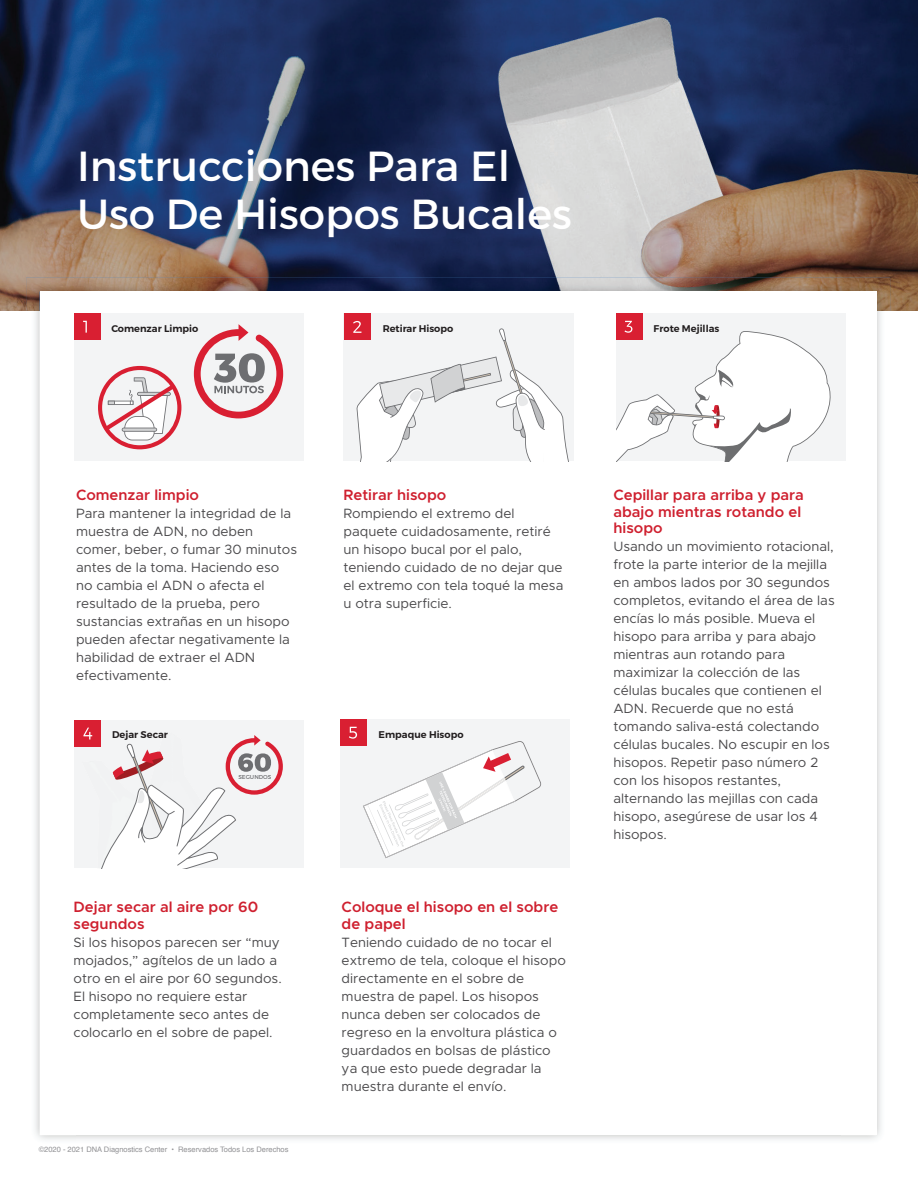
<style>
.page{position:relative;width:918px;height:1188px;background:#fff}
.page>*{position:absolute;margin:0;border:0;box-sizing:border-box;transform-origin:0 0}
.t1{font:42px/48px "Montserrat";color:#fff}
.t2{font:600 15px/16.5px "Metropolis";color:#cf202f}
.t3{font:13.5px/18px "Metropolis";color:#4a494b}
.t4{font:600 9.75px "Montserrat";color:#211d1e}
.t5{font:7.5px "Helvetica";color:#929295}
.t6{font:5.7px "Montserrat";color:#6d6e71}
</style>
<div class="page">
<img style="left:0;top:0;width:918px;height:311px">
<img style="left:26px;top:278px;width:864px;height:33px">
<div style="left:40px;top:291px;width:836px;height:844px;background:#fff"></div>
<div style="left:344px;top:313px;width:230px;height:148px;background:#f3f4f5"></div>
<div style="left:344px;top:313px;width:27px;height:27px;background:#d91f32"></div>
<svg style="left:353px;top:321px;width:216px;height:140px"></svg>
<div style="left:616px;top:313px;width:230px;height:148px;background:#f3f4f5"></div>
<div style="left:616px;top:313px;width:27px;height:27px;background:#d91f32"></div>
<svg style="left:616px;top:321px;width:215px;height:140px"></svg>
<div style="left:74px;top:313px;width:230px;height:148px;background:#f3f4f5"></div>
<div style="left:74px;top:313px;width:27px;height:27px;background:#d91f32"></div>
<svg style="left:83px;top:321px;width:4px;height:12px"></svg>
<svg style="left:98px;top:366px;width:83px;height:83px"></svg>
<svg style="left:194px;top:324px;width:89px;height:94px"></svg>
<div style="left:75px;top:720px;width:229px;height:148px;background:#f3f4f5"></div>
<div style="left:75px;top:720px;width:26px;height:27px;background:#d91f32"></div>
<svg style="left:83px;top:728px;width:200px;height:140px"></svg>
<div style="left:340px;top:719px;width:230px;height:149px;background:#f3f4f5"></div>
<div style="left:340px;top:719px;width:27px;height:27px;background:#d91f32"></div>
<svg style="left:349px;top:727px;width:8px;height:12px"></svg>
<svg style="left:363px;top:741px;width:179px;height:117px"></svg>
<h1 class="t1" style="left:77px;top:142px;width:496px">Instrucciones Para El<br>Uso De Hisopos Bucales</h1>
<p class="t4" style="left:111px;top:322px;width:88px">Comenzar Limpio</p>
<p class="t4" style="left:383px;top:322px;width:72px">Retirar Hisopo</p>
<p class="t4" style="left:654px;top:322px;width:67px">Frote Mejillas</p>
<p class="t2" style="left:76px;top:487px;width:125px">Comenzar limpio</p>
<p class="t3" style="left:76px;top:504px;width:223px">Para mantener la integridad de la muestra de ADN, no deben comer, beber, o fumar 30 minutos antes de la toma. Haciendo eso no cambia el ADN o afecta el resultado de la prueba, pero sustancias extrañas en un hisopo pueden afectar negativamente la habilidad de extraer el ADN efectivamente.</p>
<p class="t4" style="left:112px;top:729px;width:57px">Dejar Secar</p>
<p class="t6" style="left:238px;top:773px;width:34px">SEGUNDOS</p>
<p class="t2" style="left:344px;top:487px;width:104px">Retirar hisopo</p>
<p class="t3" style="left:344px;top:504px;width:221px">Rompiendo el extremo del paquete cuidadosamente, retiré un hisopo bucal por el palo, teniendo cuidado de no dejar que el extremo con tela toqué la mesa u otra superficie.</p>
<p class="t4" style="left:379px;top:729px;width:86px">Empaque Hisopo</p>
<p class="t2" style="left:74px;top:899px;width:186px">Dejar secar al aire por 60 segundos</p>
<p class="t3" style="left:74px;top:933px;width:210px">Si los hisopos parecen ser “muy mojados,” agítelos de un lado a otro en el aire por 60 segundos.<br>El hisopo no requiere estar completamente seco antes de colocarlo en el sobre de papel.</p>
<p class="t5" style="left:39px;top:1144px;width:251px">©2020 - 2021 DNA Diagnostics Center • Reservados Todos Los Derechos</p>
<p class="t2" style="left:342px;top:899px;width:218px">Coloque el hisopo en el sobre de papel</p>
<p class="t3" style="left:342px;top:933px;width:226px">Teniendo cuidado de no tocar el extremo de tela, coloque el hisopo directamente en el sobre de muestra de papel. Los hisopos nunca deben ser colocados de regreso en la envoltura plástica o guardados en bolsas de plástico ya que esto puede degradar la muestra durante el envío.</p>
<p class="t2" style="left:613px;top:487px;width:192px">Cepillar para arriba y para abajo mientras rotando el hisopo</p>
<p class="t3" style="left:613px;top:537px;width:223px">Usando un movimiento rotacional, frote la parte interior de la mejilla en ambos lados por 30 segundos completos, evitando el área de las encías lo más posible. Mueva el hisopo para arriba y para abajo mientras aun rotando para maximizar la colección de las células bucales que contienen el<br>ADN. Recuerde que no está tomando saliva-está colectando células bucales. No escupir en los hisopos. Repetir paso número 2 con los hisopos restantes, alternando las mejillas con cada hisopo, asegúrese de usar los 4 hisopos.</p>
</div>
